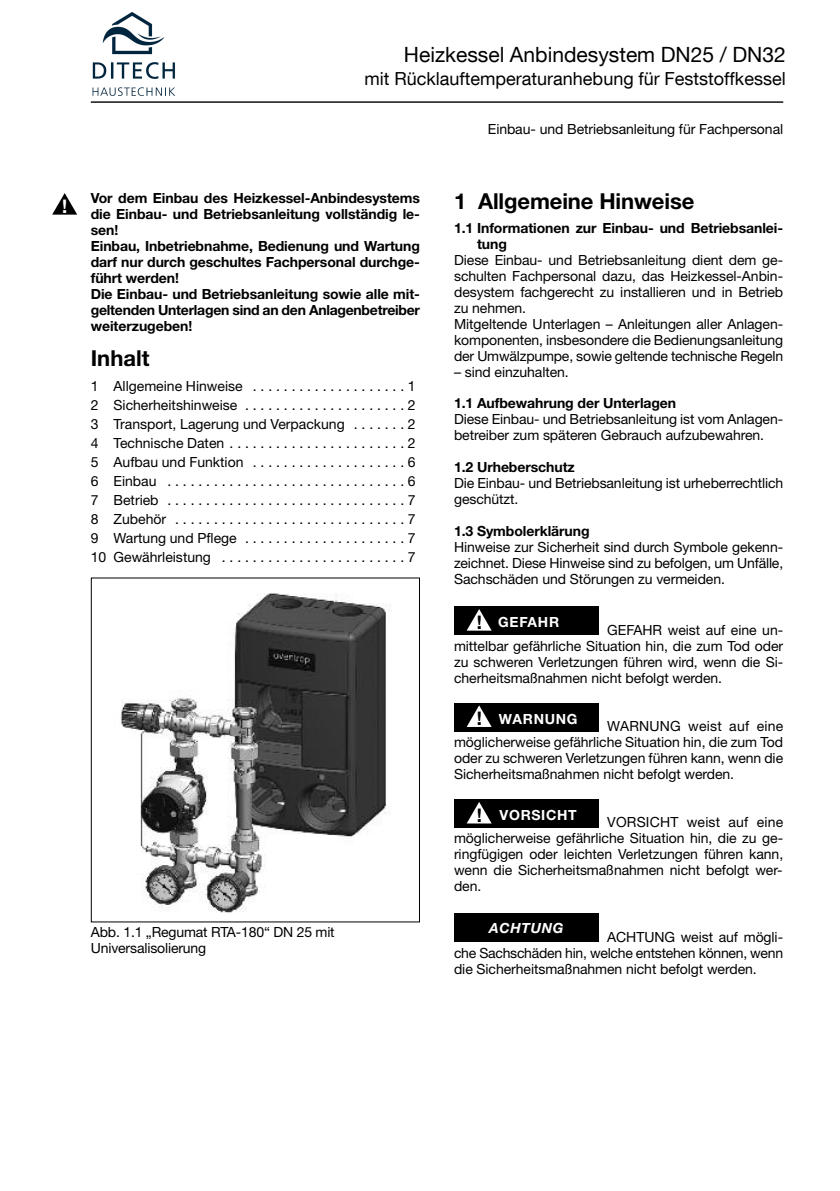
<style>
.page{position:relative;width:840px;height:1191px;background:#fff}
.page>*{position:absolute;margin:0;border:0;box-sizing:border-box;transform-origin:0 0}
.t1{font:700 22px "Helvetica Neue";letter-spacing:-.005em;color:#000}
.t2{font:21px "Helvetica Neue LT Com";color:#000}
.t3{font:700 18.8px "Helvetica Neue";color:#fff}
.t4{font:18px "Helvetica Neue LT Com";color:#000}
.t5{font:14px/16px "Helvetica Neue";letter-spacing:-.005em;color:#000;text-align:justify}
.t6{font:700 14px/16px "Helvetica Neue";letter-spacing:-.005em;color:#000}
.t7{font:700 14px "Helvetica Neue";letter-spacing:.05em;color:#fff}
.t8{font:italic 700 14px "Helvetica Neue";letter-spacing:.05em;color:#fff}
.s1{font-size:18.8px;color:#000}
</style>
<div class="page">
<hr style="left:91px;top:101px;width:691px;height:2px;background:#000">
<img style="left:120px;top:593px;width:270px;height:320px">
<div style="left:91px;top:577px;width:329px;height:345px;border:1px solid #000"></div>
<svg style="left:52px;top:193px;width:25px;height:22px"></svg>
<div style="left:454px;top:606px;width:144px;height:29px;background:#000"></div>
<svg style="left:467px;top:609px;width:24px;height:21px"></svg>
<div style="left:454px;top:913px;width:144px;height:29px;background:#000"></div>
<div style="left:454px;top:703px;width:144px;height:28px;background:#000"></div>
<svg style="left:466px;top:705px;width:25px;height:22px"></svg>
<div style="left:454px;top:799px;width:144px;height:29px;background:#000"></div>
<svg style="left:467px;top:802px;width:24px;height:21px"></svg>
<img style="left:92px;top:12px;width:83px;height:84px">
<h3 class="t3" style="left:62px;top:199px;width:7px">!</h3>
<h2 class="t2" style="left:403px;top:41px;width:383px">Heizkessel Anbindesystem DN25 / DN32</h2>
<p class="t4" style="left:364px;top:67px;width:422px">mit Rücklauftemperaturanhebung für Feststoffkessel</p>
<p class="t5" style="left:487px;top:122px;width:297px">Einbau- und Betriebsanleitung für Fachpersonal</p>
<p class="t6" style="left:91px;top:191px;width:330px">Vor dem Einbau des Heizkessel-Anbindesystems die Einbau- und Betriebsanleitung vollständig le&shy;sen!<br>Einbau, Inbetriebnahme, Bedienung und Wartung darf nur durch geschultes Fachpersonal durchge&shy;führt werden!<br>Die Einbau- und Betriebsanleitung sowie alle mit&shy;geltenden Unterlagen sind an den Anlagenbetreiber weiterzugeben!</p>
<h1 class="t1" style="left:91px;top:350px;width:60px">Inhalt</h1>
<p class="t5" style="left:91px;top:378px;width:326px;line-height:19px">1 Allgemeine Hinweise . . . . . . . . . . . . . . . . . . . . 1<br>2 Sicherheitshinweise . . . . . . . . . . . . . . . . . . . . . 2<br>3 Transport, Lagerung und Verpackung . . . . . . . 2<br>4 Technische Daten . . . . . . . . . . . . . . . . . . . . . . . 2<br>5 Aufbau und Funktion . . . . . . . . . . . . . . . . . . . . 6<br>6 Einbau . . . . . . . . . . . . . . . . . . . . . . . . . . . . . . . 6<br>7 Betrieb . . . . . . . . . . . . . . . . . . . . . . . . . . . . . . . 7<br>8 Zubehör . . . . . . . . . . . . . . . . . . . . . . . . . . . . . . 7<br>9 Wartung und Pflege . . . . . . . . . . . . . . . . . . . . . 7<br>10 Gewährleistung . . . . . . . . . . . . . . . . . . . . . . . . 7</p>
<p class="t5" style="left:91px;top:925px;width:245px">Abb. 1.1 „Regumat RTA-180“ DN 25 mit<br>Universalisolierung</p>
<h1 class="t1" style="left:454px;top:193px;width:242px">1 Allgemeine Hinweise</h1>
<p class="t6" style="left:477px;top:221px;width:307px;text-indent:-23px">1.1 Informationen zur Einbau- und Betriebsanlei&shy;tung</p>
<p class="t5" style="left:454px;top:254px;width:330px;text-align:left">Diese Einbau- und Betriebsanleitung dient dem ge&shy;schulten Fachpersonal dazu, das Heizkessel-Anbin&shy;desystem fachgerecht zu installieren und in Betrieb zu nehmen.<br>Mitgeltende Unterlagen – Anleitungen aller Anlagen&shy;komponenten, insbesondere die Bedienungsanleitung der Umwälzpumpe, sowie geltende technische Regeln</p>
<p class="t5" style="left:454px;top:366px;width:116px">– sind einzuhalten.</p>
<p class="t6" style="left:454px;top:397px;width:223px">1.1 Aufbewahrung der Unterlagen</p>
<p class="t5" style="left:454px;top:413px;width:330px">Diese Einbau- und Betriebsanleitung ist vom Anlagen&shy;betreiber zum späteren Gebrauch aufzubewahren.</p>
<p class="t6" style="left:454px;top:461px;width:122px">1.2 Urheberschutz</p>
<p class="t5" style="left:454px;top:477px;width:330px">Die Einbau- und Betriebsanleitung ist urheberrechtlich geschützt.</p>
<p class="t6" style="left:454px;top:525px;width:137px">1.3 Symbolerklärung</p>
<p class="t5" style="left:454px;top:541px;width:330px">Hinweise zur Sicherheit sind durch Symbole gekenn&shy;zeichnet. Diese Hinweise sind zu befolgen, um Unfälle, Sachschäden und Störungen zu vermeiden.</p>
<p class="t7" style="left:476px;top:617px;width:84px"><span class="s1">!</span> GEFAHR</p>
<p class="t5" style="left:454px;top:623px;width:330px;text-indent:153px">GEFAHR weist auf eine un&shy;mittelbar gefährliche Situation hin, die zum Tod oder zu schweren Verletzungen führen wird, wenn die Si&shy;cherheitsmaßnahmen nicht befolgt werden.</p>
<p class="t5" style="left:454px;top:719px;width:330px;text-indent:153px">WARNUNG weist auf eine möglicherweise gefährliche Situation hin, die zum Tod oder zu schweren Verletzungen führen kann, wenn die Sicherheitsmaßnahmen nicht befolgt werden.</p>
<p class="t7" style="left:476px;top:713px;width:102px"><span class="s1">!</span> WARNUNG</p>
<p class="t7" style="left:476px;top:810px;width:101px"><span class="s1">!</span> VORSICHT</p>
<p class="t5" style="left:454px;top:815px;width:330px;text-indent:153px">VORSICHT weist auf eine möglicherweise gefährliche Situation hin, die zu ge&shy;ringfügigen oder leichten Verletzungen führen kann, wenn die Sicherheitsmaßnahmen nicht befolgt wer&shy;den.</p>
<p class="t8" style="left:489px;top:923px;width:76px">ACHTUNG</p>
<p class="t5" style="left:454px;top:930px;width:330px;text-indent:153px">ACHTUNG weist auf mögli&shy;che Sachschäden hin, welche entstehen können, wenn die Sicherheitsmaßnahmen nicht befolgt werden.</p>
</div>
